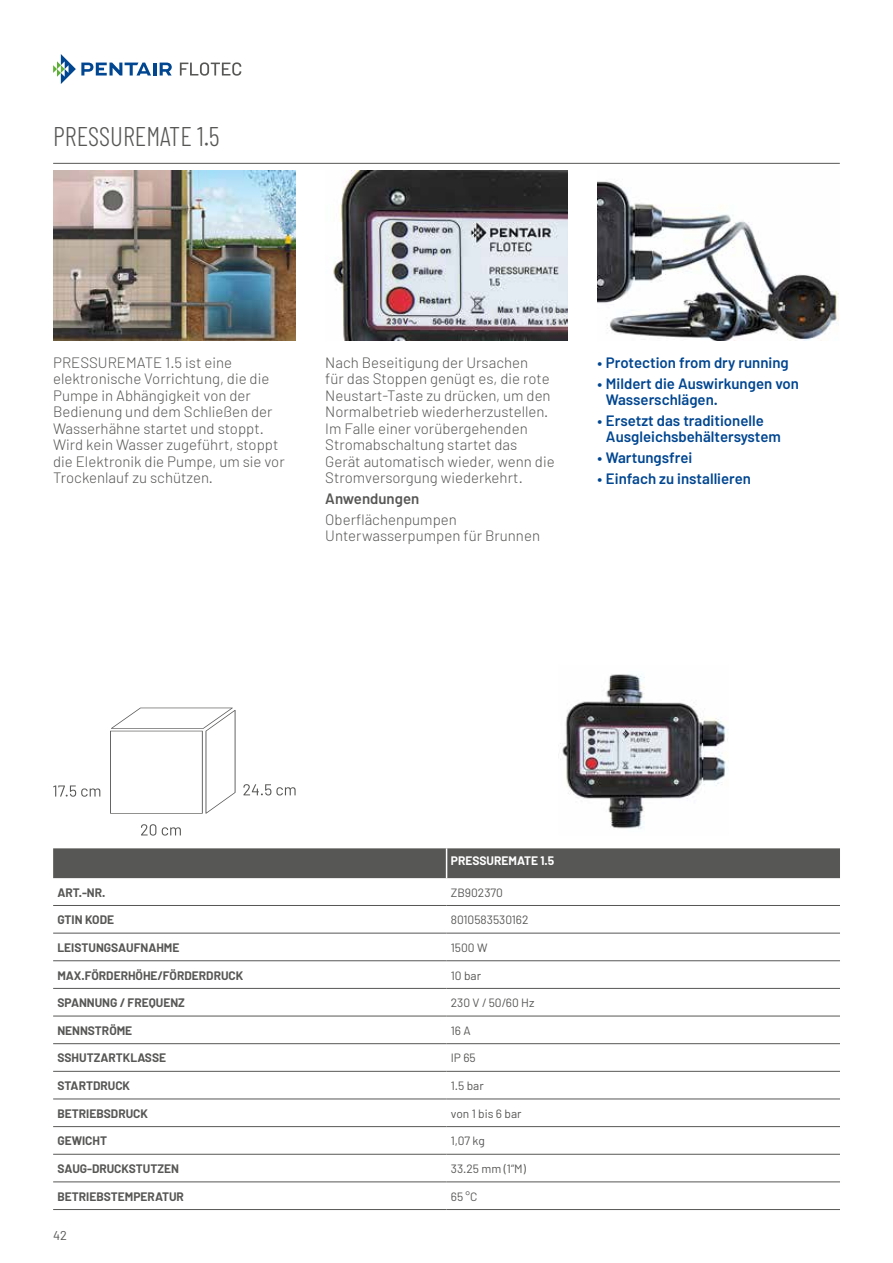
<style>
.page{position:relative;width:893px;height:1263px;background:#fff}
.page>*{position:absolute;margin:0;border:0;box-sizing:border-box;transform-origin:0 0}
.t1{font:300 27px "Barlow Condensed";color:#575756}
.t2{font:300 15px/16.5px "Barlow";color:#575756}
.t3{font:600 15px/16.5px "Barlow";color:#004691}
.t4{font:600 15px "Barlow";color:#575756}
.t5{font:12.75px "Barlow";color:#575756}
.t6{font:700 12px "Barlow";color:#575756}
.t7{font:12px "Barlow";color:#575756}
.t8{font:700 12px "Barlow";color:#fff}
</style>
<div class="page">
<img style="left:53px;top:170px;width:242px;height:170px">
<img style="left:333px;top:170px;width:235px;height:170px">
<div style="left:53px;top:848px;width:787px;height:30px;background:#575756"></div>
<hr style="left:447px;top:905px;width:393px;height:1px;background:#575756">
<hr style="left:447px;top:933px;width:393px;height:1px;background:#575756">
<hr style="left:447px;top:960px;width:393px;height:1px;background:#575756">
<hr style="left:447px;top:988px;width:393px;height:1px;background:#575756">
<hr style="left:447px;top:1016px;width:393px;height:1px;background:#575756">
<hr style="left:447px;top:1043px;width:393px;height:1px;background:#575756">
<hr style="left:447px;top:1071px;width:393px;height:1px;background:#575756">
<hr style="left:447px;top:1099px;width:393px;height:1px;background:#575756">
<hr style="left:447px;top:1126px;width:393px;height:1px;background:#575756">
<hr style="left:447px;top:1154px;width:393px;height:1px;background:#575756">
<hr style="left:447px;top:1181px;width:393px;height:1px;background:#575756">
<hr style="left:447px;top:1209px;width:393px;height:1px;background:#575756">
<hr style="left:446px;top:848px;width:1px;height:30px;background:#fff">
<hr style="left:53px;top:905px;width:394px;height:1px;background:#575756">
<hr style="left:53px;top:933px;width:394px;height:1px;background:#575756">
<hr style="left:53px;top:960px;width:394px;height:1px;background:#575756">
<hr style="left:53px;top:988px;width:394px;height:1px;background:#575756">
<hr style="left:53px;top:1016px;width:394px;height:1px;background:#575756">
<hr style="left:53px;top:1043px;width:394px;height:1px;background:#575756">
<hr style="left:53px;top:1071px;width:394px;height:1px;background:#575756">
<hr style="left:53px;top:1099px;width:394px;height:1px;background:#575756">
<hr style="left:53px;top:1126px;width:394px;height:1px;background:#575756">
<hr style="left:53px;top:1154px;width:394px;height:1px;background:#575756">
<hr style="left:53px;top:1181px;width:394px;height:1px;background:#575756">
<hr style="left:53px;top:1209px;width:394px;height:1px;background:#575756">
<svg style="left:53px;top:785px;width:47px;height:12px"></svg>
<svg style="left:141px;top:824px;width:40px;height:12px"></svg>
<svg style="left:243px;top:784px;width:53px;height:11px"></svg>
<svg style="left:110px;top:708px;width:126px;height:106px"></svg>
<img style="left:558px;top:674px;width:170px;height:155px">
<img style="left:597px;top:181px;width:242px;height:159px">
<svg style="left:53px;top:54px;width:119px;height:30px"></svg>
<svg style="left:180px;top:62px;width:61px;height:14px"></svg>
<hr style="left:53px;top:163px;width:787px;height:1px;background:#575756">
<h1 class="t1" style="left:53px;top:117px;width:168px">PRESSUREMATE 1.5</h1>
<p class="t2" style="left:53px;top:354px;width:233px">PRESSUREMATE 1.5 ist eine elektronische Vorrichtung, die die<br>Pumpe in Abhängigkeit von der<br>Bedienung und dem Schließen der<br>Wasserhähne startet und stoppt.<br>Wird kein Wasser zugeführt, stoppt die Elektronik die Pumpe, um sie vor<br>Trockenlauf zu schützen.</p>
<p class="t2" style="left:325px;top:354px;width:231px">Nach Beseitigung der Ursachen<br>für das Stoppen genügt es, die rote Neustart-Taste zu drücken, um den Normalbetrieb wiederherzustellen.<br>Im Falle einer vorübergehenden Stromabschaltung startet das Gerät automatisch wieder, wenn die Stromversorgung wiederkehrt.</p>
<p class="t4" style="left:325px;top:489px;width:95px">Anwendungen</p>
<p class="t2" style="left:325px;top:511px;width:216px">Oberflächenpumpen<br>Unterwasserpumpen für Brunnen</p>
<p class="t3" style="left:597px;top:354px;width:193px">• Protection from dry running</p>
<p class="t3" style="left:606px;top:375px;width:195px;text-indent:-9px">• Mildert die Auswirkungen von<br>Wasserschlägen.</p>
<p class="t3" style="left:606px;top:412px;width:176px;text-indent:-9px">• Ersetzt das traditionelle<br>Ausgleichsbehältersystem</p>
<p class="t3" style="left:597px;top:449px;width:96px">• Wartungsfrei</p>
<p class="t3" style="left:597px;top:470px;width:155px">• Einfach zu installieren</p>
<p class="t8" style="left:451px;top:853px;width:105px">PRESSUREMATE 1.5</p>
<p class="t6" style="left:57px;top:885px;width:50px">ART.-NR.</p>
<p class="t7" style="left:451px;top:885px;width:54px">ZB902370</p>
<p class="t6" style="left:57px;top:912px;width:58px">GTIN KODE</p>
<p class="t7" style="left:451px;top:912px;width:79px">8010583530162</p>
<p class="t6" style="left:57px;top:940px;width:123px">LEISTUNGSAUFNAHME</p>
<p class="t7" style="left:451px;top:940px;width:38px">1500 W</p>
<p class="t6" style="left:57px;top:968px;width:187px">MAX.FÖRDERHÖHE/FÖRDERDRUCK</p>
<p class="t7" style="left:451px;top:968px;width:32px">10 bar</p>
<p class="t6" style="left:57px;top:995px;width:129px">SPANNUNG / FREQUENZ</p>
<p class="t7" style="left:451px;top:995px;width:85px">230 V / 50/60 Hz</p>
<p class="t6" style="left:57px;top:1023px;width:76px">NENNSTRÖME</p>
<p class="t7" style="left:451px;top:1023px;width:21px">16 A</p>
<p class="t6" style="left:57px;top:1051px;width:110px">SSHUTZARTKLASSE</p>
<p class="t7" style="left:451px;top:1051px;width:26px">IP 65</p>
<p class="t6" style="left:57px;top:1078px;width:74px">STARTDRUCK</p>
<p class="t7" style="left:451px;top:1078px;width:34px">1.5 bar</p>
<p class="t6" style="left:57px;top:1106px;width:92px">BETRIEBSDRUCK</p>
<p class="t7" style="left:451px;top:1106px;width:72px">von 1 bis 6 bar</p>
<p class="t6" style="left:57px;top:1133px;width:51px">GEWICHT</p>
<p class="t7" style="left:451px;top:1133px;width:36px">1,07 kg</p>
<p class="t6" style="left:57px;top:1161px;width:123px">SAUG-DRUCKSTUTZEN</p>
<p class="t7" style="left:451px;top:1161px;width:77px">33.25 mm (1”M)</p>
<p class="t6" style="left:57px;top:1189px;width:128px">BETRIEBSTEMPERATUR</p>
<p class="t7" style="left:451px;top:1189px;width:28px">65 °C</p>
<p class="t5" style="left:53px;top:1227px;width:15px">42</p>
</div>
